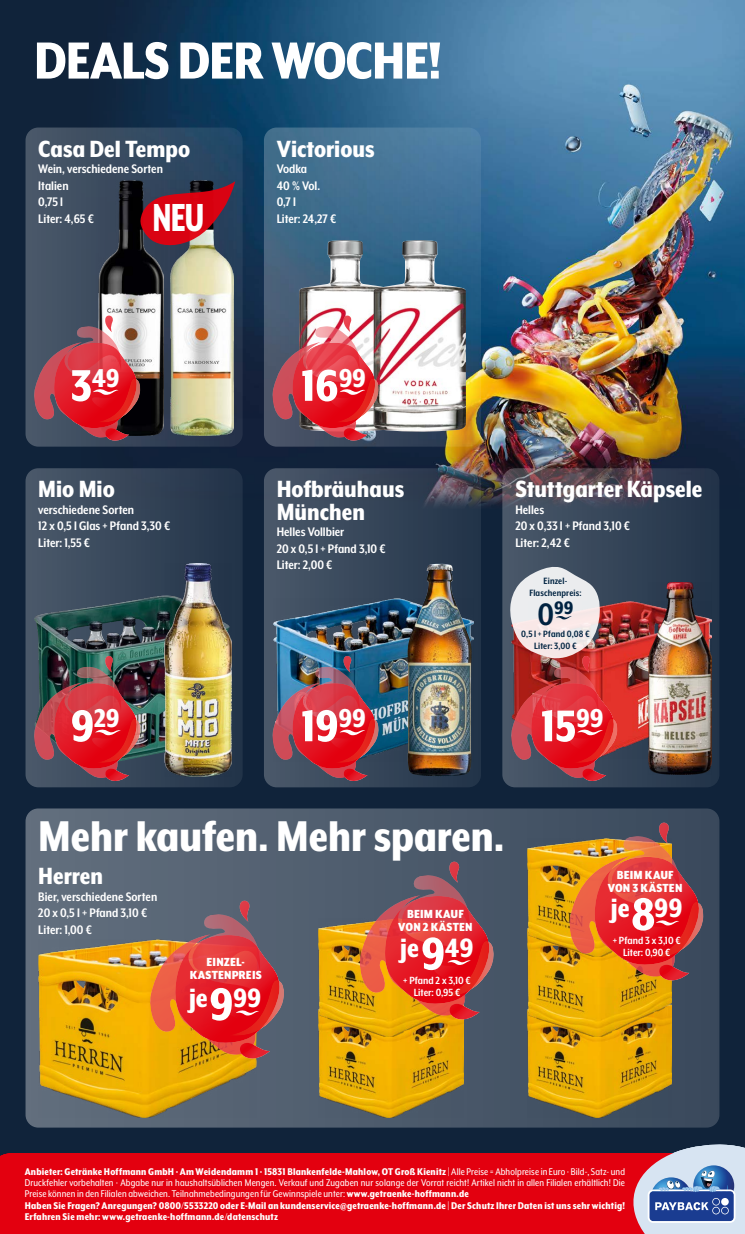
<style>
.page{position:relative;width:745px;height:1234px;background:#fff}
.page>*{position:absolute;margin:0;border:0;box-sizing:border-box;transform-origin:0 0}
.t1{font:800 60px "Mr Eaves XL Mod Nar OT";letter-spacing:-.02em;color:#fff}
.t2{font:800 51px "Mr Eaves XL Mod Nar OT";color:#fff}
.t3{font:800 49.5px "Mr Eaves XL Mod Nar OT";color:#fff}
.t4{font:800 45px "Mr Eaves XL Mod Nar OT";color:#fff;scale:.8 1}
.t5{font:800 30.45px "Mr Eaves XL Mod Nar OT";color:#fff}
.t6{font:800 29.7px "Mr Eaves XL Mod Nar OT";color:#fff}
.t7{font:800 27px/22.5px "Mr Eaves XL Mod Nar OT";color:#fff}
.t8{font:800 20.85px "Mr Eaves XL Mod Nar OT";color:#002341}
.t9{font:700 14.25px/16.5px "Mr Eaves XL Mod Nar OT";color:#fff}
.t10{font:900 13.5px/13.2px "Mr Eaves XL Mod Nar OT";letter-spacing:.015em;color:#fff;text-align:center}
.t11{font:700 12px/12px "Mr Eaves XL Mod Nar OT";color:#fff;text-align:center}
.t12{font:11.25px/11.2px "Mr Eaves XL Mod Nar OT";letter-spacing:.01em;color:#fff;text-align:justify}
.t13{font:800 11.25px/11.2px "Mr Eaves XL Mod Nar OT";letter-spacing:.015em;color:#fff}
.t14{font:700 10.5px/12px "Mr Eaves XL Mod Nar OT";letter-spacing:.015em;color:#002341;text-align:center}
.s1{font-size:51px}
.s2{font-weight:700;font-size:35.7px}
.s3{font-size:52.35px}
.s4{font-weight:800}
.s5{font-weight:400}
</style>
<div class="page">
<div style="left:0;top:0;width:744px;height:1233px;background:#10233a"></div>
<img style="left:81px;top:0;width:663px;height:515px">
<svg style="left:26px;top:127px;width:216px;height:319px;background:#3a4c61"></svg>
<svg style="left:264px;top:127px;width:216px;height:319px;background:#466e88"></svg>
<div style="left:26px;top:468px;width:216px;height:319px;background:linear-gradient(to right,#4a586a,#223348);border-radius:13px"></div>
<svg style="left:264px;top:468px;width:216px;height:319px;background:#3b4758"></svg>
<svg style="left:502px;top:468px;width:217px;height:319px;background:#3a4455"></svg>
<div style="left:0;top:1153px;width:633px;height:80px;background:#e3000f"></div>
<svg style="left:633px;top:1144px;width:111px;height:89px;background:#9599bb"></svg>
<div style="left:26px;top:808px;width:693px;height:319px;background:linear-gradient(to right,#626f7e,#3a495b);border-radius:13px"></div>
<img style="left:527px;top:1036px;width:144px;height:80px">
<img style="left:527px;top:955px;width:144px;height:81px">
<img style="left:527px;top:837px;width:39px;height:118px">
<img style="left:318px;top:1036px;width:144px;height:80px">
<img style="left:318px;top:918px;width:144px;height:118px">
<img style="left:299px;top:240px;width:74px;height:75px">
<img style="left:98px;top:181px;width:65px;height:255px">
<img style="left:171px;top:248px;width:62px;height:188px">
<svg style="left:32px;top:315px;width:110px;height:129px;background:#a14954"></svg>
<svg style="left:140px;top:181px;width:95px;height:67px;background:#922232"></svg>
<img style="left:373px;top:240px;width:92px;height:191px">
<svg style="left:270px;top:315px;width:110px;height:129px;background:#b65662"></svg>
<img style="left:34px;top:595px;width:130px;height:170px">
<img style="left:164px;top:563px;width:67px;height:213px">
<img style="left:32px;top:655px;width:110px;height:129px">
<img style="left:273px;top:598px;width:200px;height:163px">
<img style="left:407px;top:563px;width:31px;height:103px">
<img style="left:270px;top:655px;width:110px;height:129px">
<img style="left:619px;top:601px;width:29px;height:157px">
<img style="left:648px;top:582px;width:62px;height:192px">
<img style="left:38px;top:938px;width:218px;height:178px">
<svg style="left:508px;top:565px;width:111px;height:219px;background:#b8666c"></svg>
<svg style="left:147px;top:900px;width:139px;height:162px;background:#b85341"></svg>
<svg style="left:356px;top:861px;width:140px;height:162px;background:#b24f3f"></svg>
<svg style="left:566px;top:822px;width:139px;height:162px;background:#be5434"></svg>
<h1 class="t1" style="left:34px;top:31px;width:409px">DEALS DER WOCHE!</h1>
<h3 class="t7" style="left:38px;top:137px;width:153px">Casa Del Tempo</h3>
<p class="t9" style="left:38px;top:160px;width:126px">Wein, verschiedene Sorten<br>Italien<br>0,75 l<br>Liter: 4,65 €</p>
<h3 class="t4" style="left:152px;top:195px;width:67px">NEU</h3>
<h3 class="t7" style="left:276px;top:137px;width:99px">Victorious</h3>
<p class="t9" style="left:276px;top:160px;width:61px">Vodka<br>40 % Vol.<br>0,7 l<br>Liter: 24,27 €</p>
<h3 class="t6" style="left:71px;top:363px;width:50px"><span class="s1">3</span> 49</h3>
<h2 class="t2" style="left:301px;top:360px;width:66px">16 <sup>99</sup></h2>
<h3 class="t7" style="left:38px;top:477px;width:78px">Mio Mio</h3>
<p class="t9" style="left:38px;top:501px;width:133px">verschiedene Sorten<br>12 x 0,5 l Glas + Pfand 3,30 €<br>Liter: 1,55 €</p>
<h3 class="t6" style="left:71px;top:703px;width:50px"><span class="s1">9</span> 29</h3>
<h3 class="t7" style="left:276px;top:477px;width:129px">Hofbräuhaus<br>München</h3>
<p class="t9" style="left:276px;top:523px;width:110px">Helles Vollbier<br>20 x 0,5 l + Pfand 3,10 €<br>Liter: 2,00 €</p>
<h2 class="t2" style="left:301px;top:700px;width:66px">19 <sup>99</sup></h2>
<h3 class="t7" style="left:515px;top:477px;width:188px">Stuttgarter Käpsele</h3>
<p class="t9" style="left:515px;top:501px;width:116px">Helles<br>20 x 0,33 l + Pfand 3,10 €<br>Liter: 2,42 €</p>
<p class="t14" style="left:529px;top:575px;width:53px">Einzel-<br>Flaschenpreis:</p>
<h3 class="t8" style="left:537px;top:597px;width:37px"><span class="s2">0</span>99</h3>
<p class="t14" style="left:521px;top:627px;width:70px">0,5 l + Pfand 0,08 €<br>Liter: 3,00 €</p>
<h2 class="t2" style="left:540px;top:700px;width:64px">15 <sup>99</sup></h2>
<h3 class="t3" style="left:38px;top:811px;width:467px">Mehr kaufen. Mehr sparen.</h3>
<h3 class="t7" style="left:38px;top:864px;width:66px">Herren</h3>
<p class="t9" style="left:38px;top:888px;width:120px">Bier, verschiedene Sorten<br>20 x 0,5 l + Pfand 3,10 €<br>Liter: 1,00 €</p>
<p class="t10" style="left:189px;top:955px;width:74px">EINZEL-<br>KASTENPREIS</p>
<h3 class="t5" style="left:189px;top:982px;width:74px">je<span class="s3">9</span>99</h3>
<p class="t10" style="left:398px;top:906px;width:76px">BEIM KAUF<br>VON 2 KÄSTEN</p>
<h3 class="t5" style="left:400px;top:931px;width:75px">je<span class="s3">9</span>49</h3>
<p class="t11" style="left:403px;top:974px;width:69px">+ Pfand 2 x 3,10 €<br>Liter: 0,95 €</p>
<p class="t10" style="left:607px;top:867px;width:76px">BEIM KAUF<br>VON 3 KÄSTEN</p>
<h3 class="t5" style="left:610px;top:892px;width:73px">je<span class="s3">8</span>99</h3>
<p class="t11" style="left:612px;top:934px;width:69px">+ Pfand 3 x 3,10 €<br>Liter: 0,90 €</p>
<p class="t12" style="left:25px;top:1165px;width:601px;text-indent:46px"><span class="s4">et ä ke Hoffmann SÜD GmbH · Am Weidendamm 1 · 15831 Blank nfelde-Mahlow, OT Groß Kienitz</span> | Alle Preise = Abholpreise in Euro · Bild-, Satz- und Druckfehler vorbehalten Abgabe n r in haushaltsüblichen Mengen. Verkauf und Z gaben nur solange der Vorrat reicht! Art kel nicht in a len Fil alen rhä tlich!<br>Di Preise kö nen in de Filialen abw ichen. Teilnahmeb di u gen für Gewi nspiel u ter: <span class="s4">ww.getraenke-hoffmann.de</span></p>
<p class="t13" style="left:25px;top:1165px;width:601px">Anbieter: Getränke Hoffmann GmbH · Am Weidendamm 1 · 15831 Blankenfelde-Mahlow, OT Groß Kienitz <span class="s5">| Alle Preise = Abholpreise in Euro · Bild-, Satz- und Druckfehler vorbehalten · Abgabe nur in haushaltsüblichen Mengen. Verkauf und Zugaben nur solange der Vorrat reicht! Artikel nicht in allen Filialen erhältlich! Die Preise können in den Filialen abweichen. Teilnahmebedingungen für Gewinnspiele unter:</span> www.getraenke-hoffmann.de<br>Haben Sie Fragen? Anregungen? 0800/5533220 oder E-Mail an kundenservice@getraenke-hoffmann.de <span class="s5">|</span> Der Schutz Ihrer Daten ist uns sehr wichtig!<br>Erfahren Sie mehr: www.getraenke-hoffmann.de/datenschutz</p>
<p class="t12" style="left:25px;top:1165px;width:601px;text-indent:123px"><span class="s4">WEST GmbH &amp; Co. KG · A Weidendamm 1 · 15831 Blankenfelde-Mahlow, OT Groß Kienitz</span> | Alle Pr ise = Abholpreise in Euro Bild-, Satz- und Druckfehler vor halten Abgabe nur in aushaltsüblichen Mengen. Verkauf und Zugaben nur solange der Vorrat reicht! Artikel n cht in allen Filialen e hältlich! Die Preise könn in den Filialen abweichen. Teilnahmebedingu gen für Gewinnspiele unter: <span class="s4">www.getraenke-hoffmann.de</span></p>
</div>
